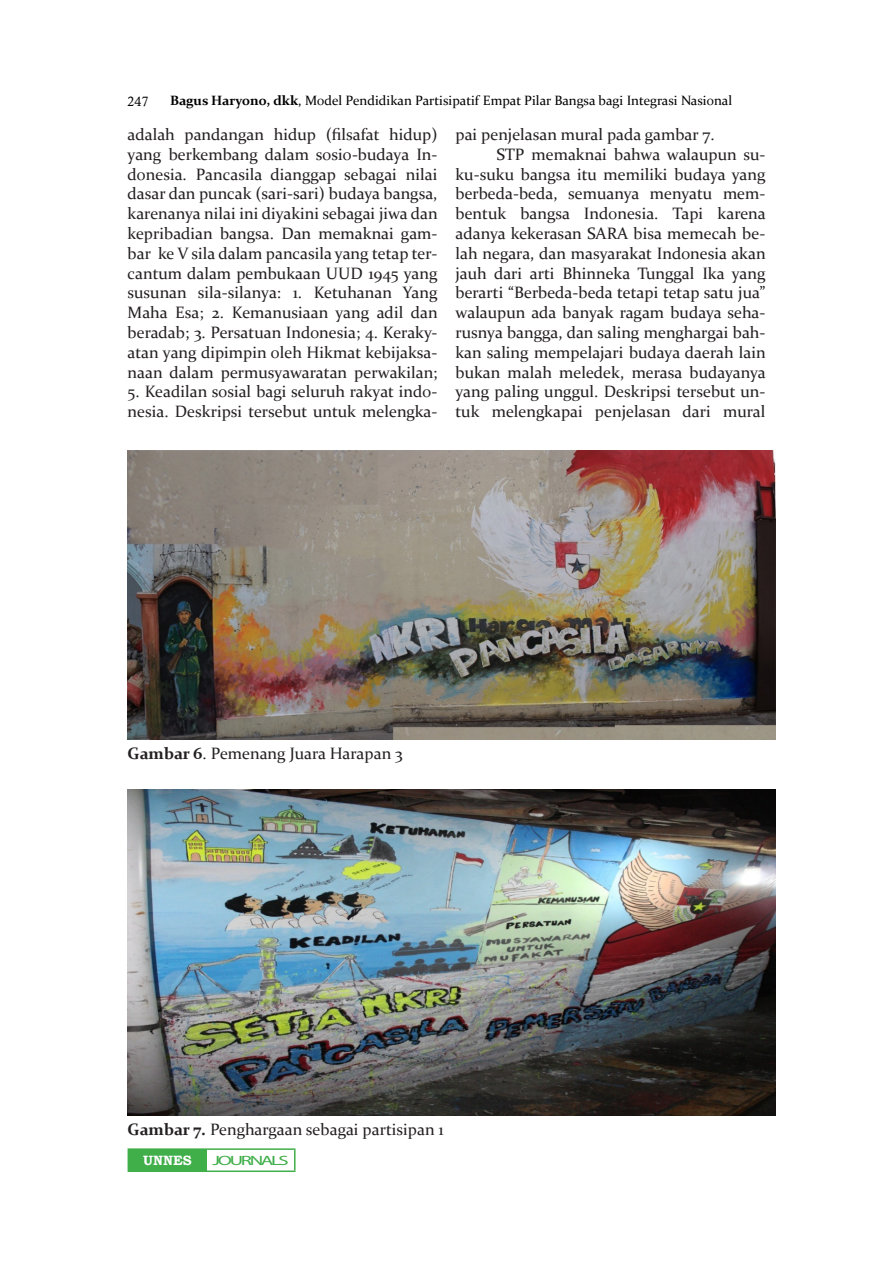
<style>
.page{position:relative;width:893px;height:1263px;background:#fff}
.page>*{position:absolute;margin:0;border:0;box-sizing:border-box;transform-origin:0 0}
.ISI{font:16.5px/19.8px "Constantia";color:#231f20;text-align:justify}
.KETERANGAN_TABEL_GAM{font:16.5px "Constantia";color:#231f20}
.t1{font:13.5px "Constantia";color:#000}
.t2{font:13.5px "Myriad Pro";letter-spacing:-.115em;color:#40ae49;scale:1.53 1}
.t3{font:700 13.5px "Bookman Old Style";color:#fff}
.t4{font:13.5px "Calisto";color:#000}
.s1{font-weight:700}
</style>
<div class="page">
<div style="left:128px;top:1149px;width:79px;height:22px;background:#40ae49"></div>
<hr style="left:128px;top:1148px;width:79px;height:2px;background:#40ae49">
<hr style="left:207px;top:1148px;width:89px;height:2px;background:#40ae49">
<hr style="left:294px;top:1150px;width:2px;height:20px;background:#40ae49">
<hr style="left:128px;top:1170px;width:79px;height:2px;background:#40ae49">
<hr style="left:207px;top:1170px;width:89px;height:2px;background:#40ae49">
<img style="left:128px;top:790px;width:648px;height:325px">
<img style="left:128px;top:450px;width:648px;height:289px">
<p class="t4" style="left:128px;top:93px;width:22px">247</p>
<p class="t1" style="left:170px;top:92px;width:564px"><span class="s1">Bagus Haryono, dkk</span>, Model Pendidikan Partisipatif Empat Pilar Bangsa bagi Integrasi Nasional</p>
<p class="ISI" style="left:128px;top:124px;width:312px">adalah pandangan hidup (filsafat hidup) yang berkembang dalam sosio-budaya In&shy;donesia. Pancasila dianggap sebagai nilai dasar dan puncak (sari-sari) budaya bangsa, karenanya nilai ini diyakini sebagai jiwa dan kepribadian bangsa. Dan memaknai gam&shy;bar ke V sila dalam pancasila yang tetap ter&shy;cantum dalam pembukaan UUD 1945 yang susunan sila-silanya: 1. Ketuhanan Yang Maha Esa; 2. Kemanusiaan yang adil dan beradab; 3. Persatuan Indonesia; 4. Keraky&shy;atan yang dipimpin oleh Hikmat kebijaksa&shy;naan dalam permusyawaratan perwakilan;</p>
<p class="ISI" style="left:128px;top:381px;width:311px">5. Keadilan sosial bagi seluruh rakyat indo&shy;nesia. Deskripsi tersebut untuk melengka-</p>
<p class="ISI" style="left:455px;top:124px;width:261px">pai penjelasan mural pada gambar 7.</p>
<p class="ISI" style="left:455px;top:143px;width:312px;text-indent:41px">STP memaknai bahwa walaupun su&shy;ku-suku bangsa itu memiliki budaya yang berbeda-beda, semuanya menyatu mem&shy;bentuk bangsa Indonesia. Tapi karena adanya kekerasan SARA bisa memecah be&shy;lah negara, dan masyarakat Indonesia akan jauh dari arti Bhinneka Tunggal Ika yang berarti “Berbeda-beda tetapi tetap satu jua” walaupun ada banyak ragam budaya seha&shy;rusnya bangga, dan saling menghargai bah&shy;kan saling mempelajari budaya daerah lain bukan malah meledek, merasa budayanya yang paling unggul. Deskripsi tersebut un&shy;tuk melengkapai penjelasan dari mural</p>
<p class="KETERANGAN_TABEL_GAM" style="left:128px;top:742px;width:277px"><span class="s1">Gambar 6</span>. Pemenang Juara Harapan 3</p>
<p class="KETERANGAN_TABEL_GAM" style="left:128px;top:1118px;width:318px"><span class="s1">Gambar 7.</span> Penghargaan sebagai partisipan 1</p>
<p class="t3" style="left:143px;top:1151px;width:50px">UNNES</p>
<p class="t2" style="left:213px;top:1152px;width:51px">JOURNALS</p>
</div>
